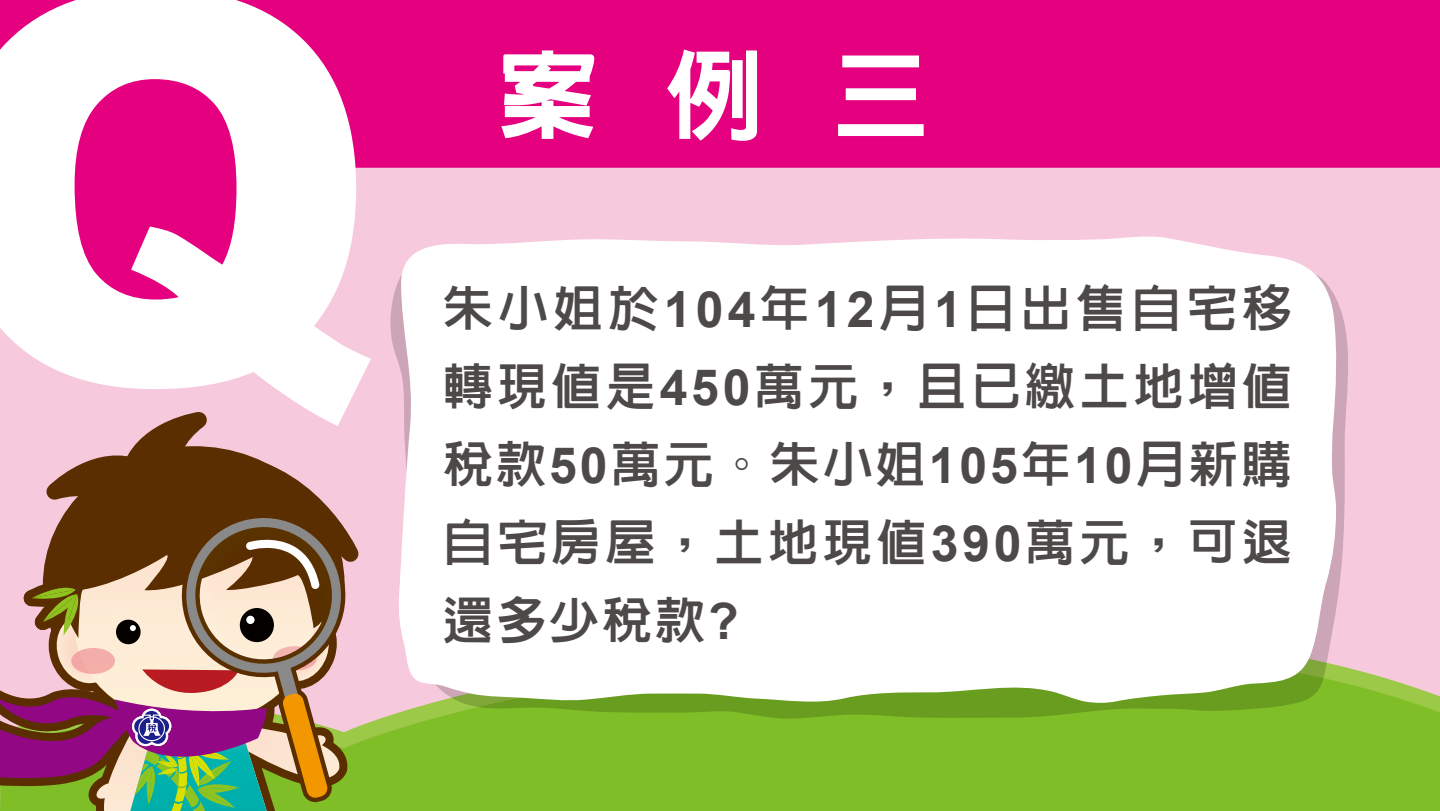
<style>
.page{position:relative;width:1440px;height:811px;background:#f7c9dd}
.page>*{position:absolute;margin:0;border:0;box-sizing:border-box;transform-origin:0 0}
.t1{font:900 541px "Arial";color:#fff}
.t2{font:800 98.8px "Lin Gothic";color:#fff}
.t3{font:50px/78px "Lin Gothic Extra";letter-spacing:.085em;color:#4c4948;text-align:justify}
.s1{font-family:"Arial";font-weight:700}
</style>
<div class="page">
<div style="left:252px;top:0;width:1188px;height:168px;background:#e4007f"></div>
<div style="left:0;top:0;width:252px;height:311px;background:#e4007f"></div>
<div style="left:366px;top:668px;width:1074px;height:143px;background:#7fbe26"></div>
<svg style="left:0;top:420px;width:366px;height:391px"></svg>
<svg style="left:390px;top:283px;width:958px;height:435px"></svg>
<div style="left:398px;top:236px;width:940px;height:469px;background:#fff"></div>
<h1 class="t1" style="left:-70px;top:-204px;width:452px">Q</h1>
<h2 class="t2" style="left:498px;top:43px;width:433px">案 例 三</h2>
<p class="t3" style="left:443px;top:269px;width:850px">朱小姐於<span class="s1">104</span>年<span class="s1">12</span>月<span class="s1">1</span>日出售自宅移轉現值是<span class="s1">450</span>萬元，且已繳土地增值稅款<span class="s1">50</span>萬元。朱小姐<span class="s1">105</span>年<span class="s1">10</span>月新購自宅房屋，土地現值<span class="s1">390</span>萬元，可退還多少稅款<span class="s1">?</span></p>
</div>
